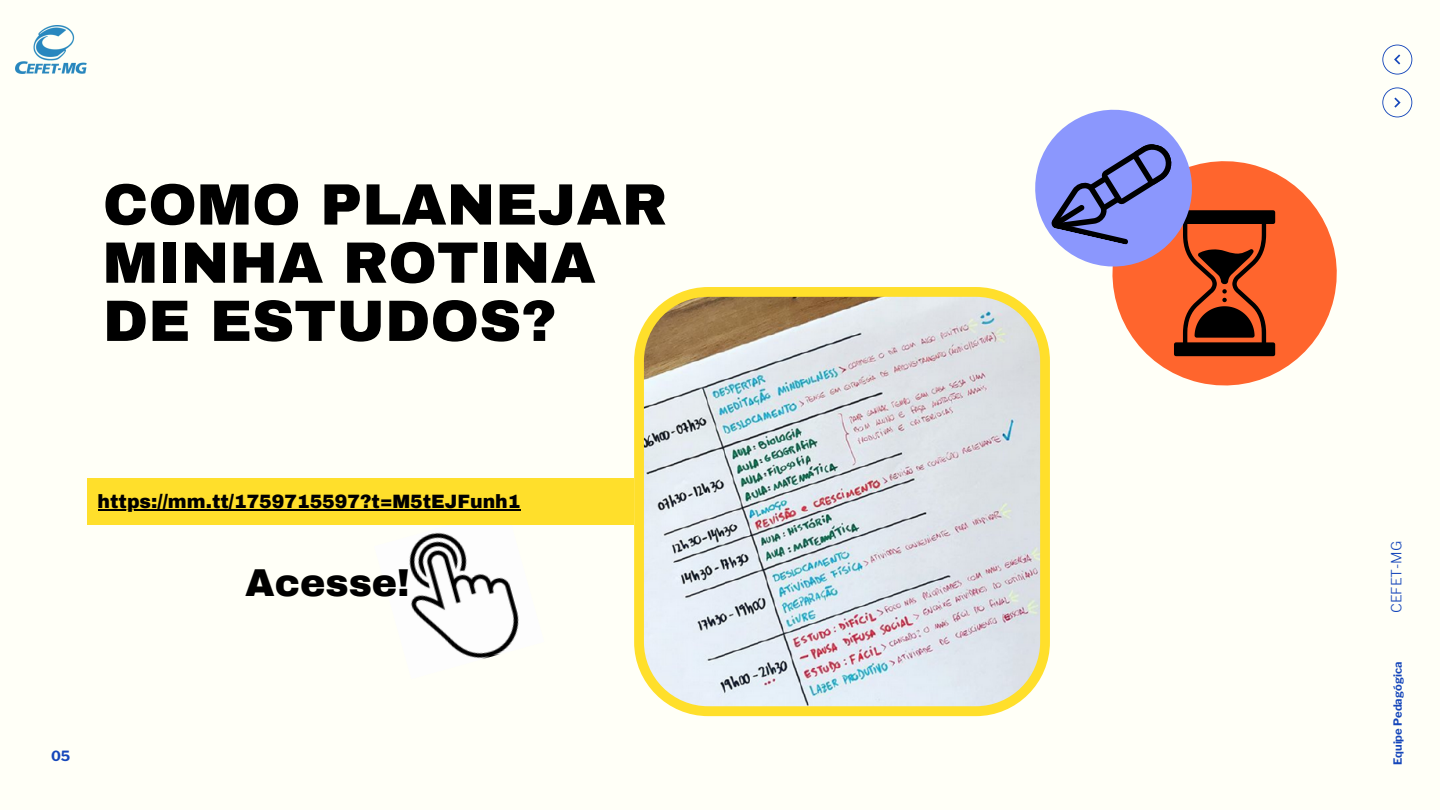
<style>
.page{position:relative;width:1440px;height:810px;background:#fffff7}
.page>*{position:absolute;margin:0;border:0;box-sizing:border-box;transform-origin:0 0}
.t1{font:900 58.4px/58.2px "Archivo";color:#000}
.t2{font:900 38px "Archivo";color:#000}
.t3{font:900 18.9px "Archivo";color:#000}
.t4{font:300 14px "Libre Franklin";color:#1546ba}
.t5{font:700 14px "Libre Franklin";color:#1546ba}
.t6{font:700 11.2px "Libre Franklin";color:#1546ba}
</style>
<div class="page">
<img style="left:15px;top:26px;width:72px;height:47px">
<svg style="left:1382px;top:87px;width:30px;height:30px"></svg>
<svg style="left:1382px;top:45px;width:30px;height:30px"></svg>
<img style="left:634px;top:287px;width:416px;height:429px">
<svg style="left:1149px;top:173px;width:188px;height:213px;fill:#ff652d"></svg>
<svg style="left:1015px;top:109px;width:260px;height:247px"></svg>
<img style="left:409px;top:532px;width:110px;height:127px">
<div style="left:87px;top:478px;width:547px;height:47px;background:#ffdf2b"></div>
<hr style="left:98px;top:510px;width:423px;height:1px;background:#000">
<p class="t1" style="left:103px;top:176px;width:566px">COMO PLANEJAR<br>MINHA ROTINA<br>DE ESTUDOS?</p>
<p class="t3" style="left:98px;top:492px;width:424px">https://mm.tt/1759715597?t=M5tEJFunh1</p>
<p class="t2" style="left:245px;top:562px;width:166px">Acesse!</p>
<p class="t5" style="left:51px;top:748px;width:21px">05</p>
<p class="t4" style="left:1388px;top:613px;width:74px;rotate:-90deg">CEFET-MG</p>
<p class="t6" style="left:1391px;top:765px;width:105px;rotate:-90deg">Equipe Pedagógica</p>
</div>
